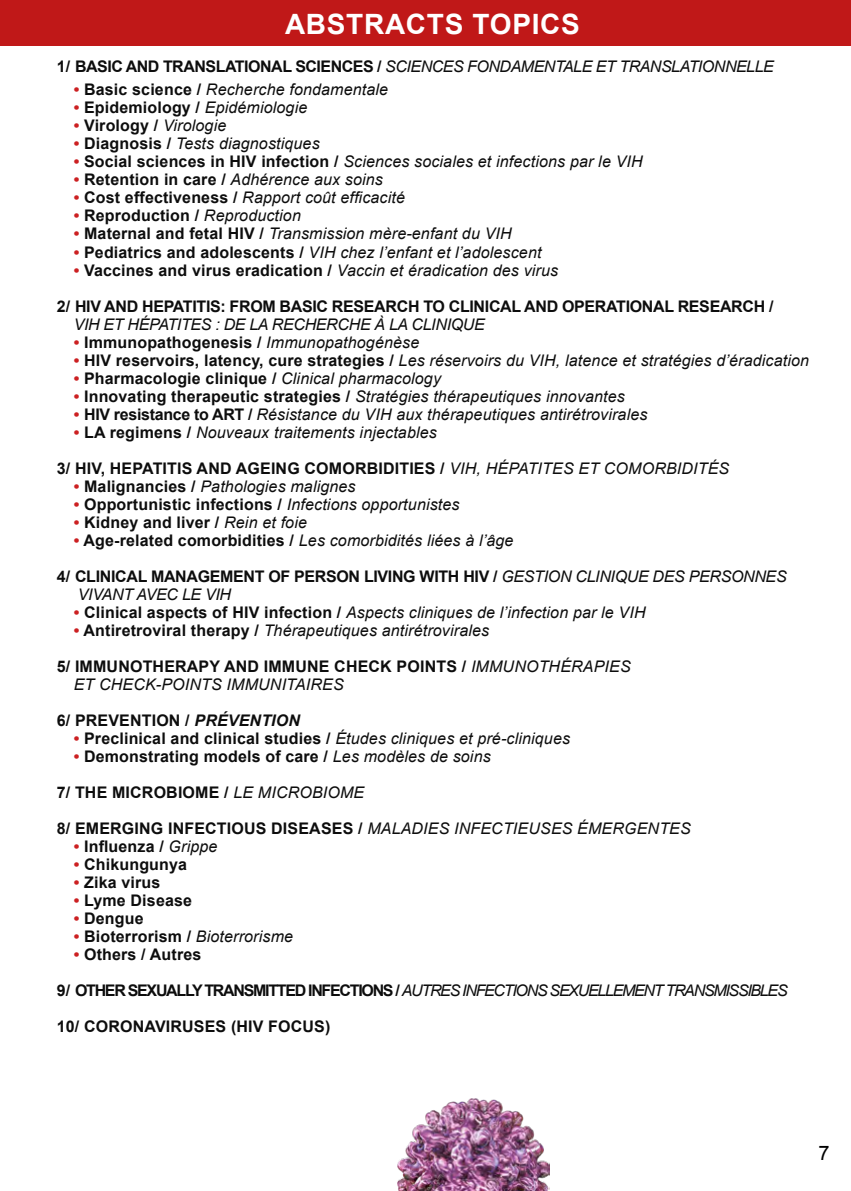
<style>
.page{position:relative;width:851px;height:1191px;background:#fff}
.page>*{position:absolute;margin:0;border:0;box-sizing:border-box;transform-origin:0 0}
.t1{font:700 28px "Arial";letter-spacing:.025em;color:#fff}
.t2{font:20px "Arial";color:#000}
.t3{font:italic 16px/18px "Arial";letter-spacing:.01em;color:#000}
.t4{font:700 16px "Arial";letter-spacing:.01em;color:#000}
.t5{font:700 16px/18px "Arial";letter-spacing:-.02em;color:#000}
.t6{font:italic 16px "Arial";letter-spacing:-.08em;color:#000}
.t7{font:italic 16px "Arial";letter-spacing:-.03em;color:#000}
.t8{font:italic 16px "Arial";letter-spacing:-.02em;color:#000}
.s1{font-weight:700;font-style:normal}
.s2{font-weight:700;font-style:normal;color:#ca1517}
.s3{color:#ca1517}
.s4{font-weight:400;font-style:italic}
.s5{font-style:italic}
</style>
<div class="page">
<div style="left:0;top:0;width:850px;height:45px;background:#c01818"></div>
<img style="left:398px;top:1098px;width:151px;height:93px">
<h1 class="t1" style="left:285px;top:6px;width:296px">ABSTRACTS TOPICS</h1>
<p class="t7" style="left:57px;top:56px;width:718px"><span class="s1">1/ BASIC AND TRANSLATIONAL SCIENCES /</span> SCIENCES FONDAMENTALE ET TRANSLATIONNELLE</p>
<p class="t3" style="left:74px;top:81px;width:316px"><span class="s2">•</span> <span class="s1">Basic science /</span> Recherche fondamentale</p>
<p class="t4" style="left:74px;top:97px;width:235px"><span class="s3">•</span> Epidemiology / <span class="s4">Epidémiologie</span></p>
<p class="t4" style="left:74px;top:115px;width:154px"><span class="s3">•</span> Virology / <span class="s4">Virologie</span></p>
<p class="t3" style="left:74px;top:135px;width:247px"><span class="s2">•</span> <span class="s1">Diagnosis /</span> Tests diagnostiques</p>
<p class="t3" style="left:74px;top:153px;width:570px"><span class="s2">•</span> <span class="s1">Social sciences in HIV infection /</span> Sciences sociales et infections par le VIH</p>
<p class="t3" style="left:74px;top:171px;width:311px"><span class="s2">•</span> <span class="s1">Retention in care /</span> Adhérence aux soins</p>
<p class="t3" style="left:74px;top:189px;width:332px"><span class="s2">•</span> <span class="s1">Cost effectiveness /</span> Rapport coût efficacité</p>
<p class="t4" style="left:74px;top:205px;width:229px"><span class="s3">•</span> Reproduction / <span class="s4">Reproduction</span></p>
<p class="t3" style="left:74px;top:225px;width:439px"><span class="s2">•</span> <span class="s1">Maternal and fetal HIV /</span> Transmission mère-enfant du VIH</p>
<p class="t3" style="left:74px;top:243px;width:469px"><span class="s2">•</span> <span class="s1">Pediatrics and adolescents /</span> VIH chez l’enfant et l’adolescent</p>
<p class="t4" style="left:74px;top:259px;width:486px"><span class="s3">•</span> Vaccines and virus eradication / <span class="s4">Vaccin et éradication des virus</span></p>
<p class="t5" style="left:57px;top:297px;width:718px">2/ HIV AND HEPATITIS: FROM BASIC RESEARCH TO CLINICAL AND OPERATIONAL RESEARCH /</p>
<p class="t8" style="left:74px;top:313px;width:412px">VIH ET HÉPATITES : DE LA RECHERCHE À LA CLINIQUE</p>
<p class="t4" style="left:74px;top:331px;width:347px"><span class="s3">•</span> Immunopathogenesis / <span class="s4">Immunopathogénèse</span></p>
<p class="t3" style="left:74px;top:351px;width:736px"><span class="s2">•</span> <span class="s1">HIV reservoirs, latency, cure strategies /</span> Les réservoirs du VIH, latence et stratégies d’éradication</p>
<p class="t4" style="left:74px;top:367px;width:369px"><span class="s3">•</span> Pharmacologie clinique / <span class="s4">Clinical pharmacology</span></p>
<p class="t3" style="left:74px;top:387px;width:552px"><span class="s2">•</span> <span class="s1">Innovating therapeutic strategies /</span> Stratégies thérapeutiques innovantes</p>
<p class="t3" style="left:74px;top:405px;width:575px"><span class="s2">•</span> <span class="s1">HIV resistance to ART /</span> Résistance du VIH aux thérapeutiques antirétrovirales</p>
<p class="t3" style="left:74px;top:423px;width:364px"><span class="s2">•</span> <span class="s1">LA regimens /</span> Nouveaux traitements injectables</p>
<p class="t4" style="left:57px;top:457px;width:674px">3/ HIV, HEPATITIS AND AGEING COMORBIDITIES / <span class="s4">VIH, HÉPATITES ET COMORBIDITÉS</span></p>
<p class="t3" style="left:74px;top:477px;width:283px"><span class="s2">•</span> <span class="s1">Malignancies /</span> Pathologies malignes</p>
<p class="t4" style="left:74px;top:493px;width:387px"><span class="s3">•</span> Opportunistic infections / <span class="s4">Infections opportunistes</span></p>
<p class="t4" style="left:74px;top:511px;width:235px"><span class="s3">•</span> Kidney and liver / <span class="s4">Rein et foie</span></p>
<p class="t3" style="left:74px;top:531px;width:441px"><span class="s2">•</span> <span class="s1">Age-related comorbidities /</span> Les comorbidités liées à l’âge</p>
<p class="t5" style="left:78px;top:567px;width:710px;text-indent:-21px">4/ CLINICAL MANAGEMENT OF PERSON LIVING WITH HIV / <span class="s4">GESTION CLINIQUE DES PERSONNES<br>VIVANT AVEC LE VIH</span></p>
<p class="t3" style="left:74px;top:603px;width:573px"><span class="s2">•</span> <span class="s1">Clinical aspects of HIV infection /</span> Aspects cliniques de l’infection par le VIH</p>
<p class="t3" style="left:74px;top:621px;width:417px"><span class="s2">•</span> <span class="s1">Antiretroviral therapy /</span> Thérapeutiques antirétrovirales</p>
<p class="t3" style="left:74px;top:657px;width:558px;text-indent:-17px"><span class="s1">5/ IMMUNOTHERAPY AND IMMUNE CHECK POINTS /</span> IMMUNOTHÉRAPIES<br>ET CHECK-POINTS IMMUNITAIRES</p>
<p class="t4" style="left:57px;top:709px;width:245px">6/ PREVENTION / <span class="s5">PRÉVENTION</span></p>
<p class="t4" style="left:74px;top:727px;width:497px"><span class="s3">•</span> Preclinical and clinical studies / <span class="s4">Études cliniques et pré-cliniques</span></p>
<p class="t4" style="left:74px;top:745px;width:418px"><span class="s3">•</span> Demonstrating models of care / <span class="s4">Les modèles de soins</span></p>
<p class="t4" style="left:57px;top:781px;width:309px">7/ THE MICROBIOME / <span class="s4">LE MICROBIOME</span></p>
<p class="t3" style="left:57px;top:819px;width:635px"><span class="s1">8/ EMERGING INFECTIOUS DISEASES /</span> MALADIES INFECTIEUSES ÉMERGENTES</p>
<p class="t4" style="left:74px;top:835px;width:145px"><span class="s3">•</span> Influenza / <span class="s4">Grippe</span></p>
<p class="t4" style="left:74px;top:853px;width:115px"><span class="s3">•</span> Chikungunya</p>
<p class="t4" style="left:74px;top:871px;width:88px"><span class="s3">•</span> Zika virus</p>
<p class="t4" style="left:74px;top:889px;width:120px"><span class="s3">•</span> Lyme Disease</p>
<p class="t4" style="left:74px;top:907px;width:71px"><span class="s3">•</span> Dengue</p>
<p class="t4" style="left:74px;top:925px;width:221px"><span class="s3">•</span> Bioterrorism / <span class="s4">Bioterrorisme</span></p>
<p class="t4" style="left:74px;top:943px;width:129px"><span class="s3">•</span> Others / Autres</p>
<p class="t6" style="left:57px;top:979px;width:732px"><span class="s1">9/ OTHER SEXUALLY TRANSMITTED INFECTIONS /</span> AUTRES INFECTIONS SEXUELLEMENT TRANSMISSIBLES</p>
<p class="t4" style="left:57px;top:1015px;width:275px">10/ CORONAVIRUSES (HIV FOCUS)</p>
<p class="t2" style="left:818px;top:1140px;width:13px">7</p>
</div>
